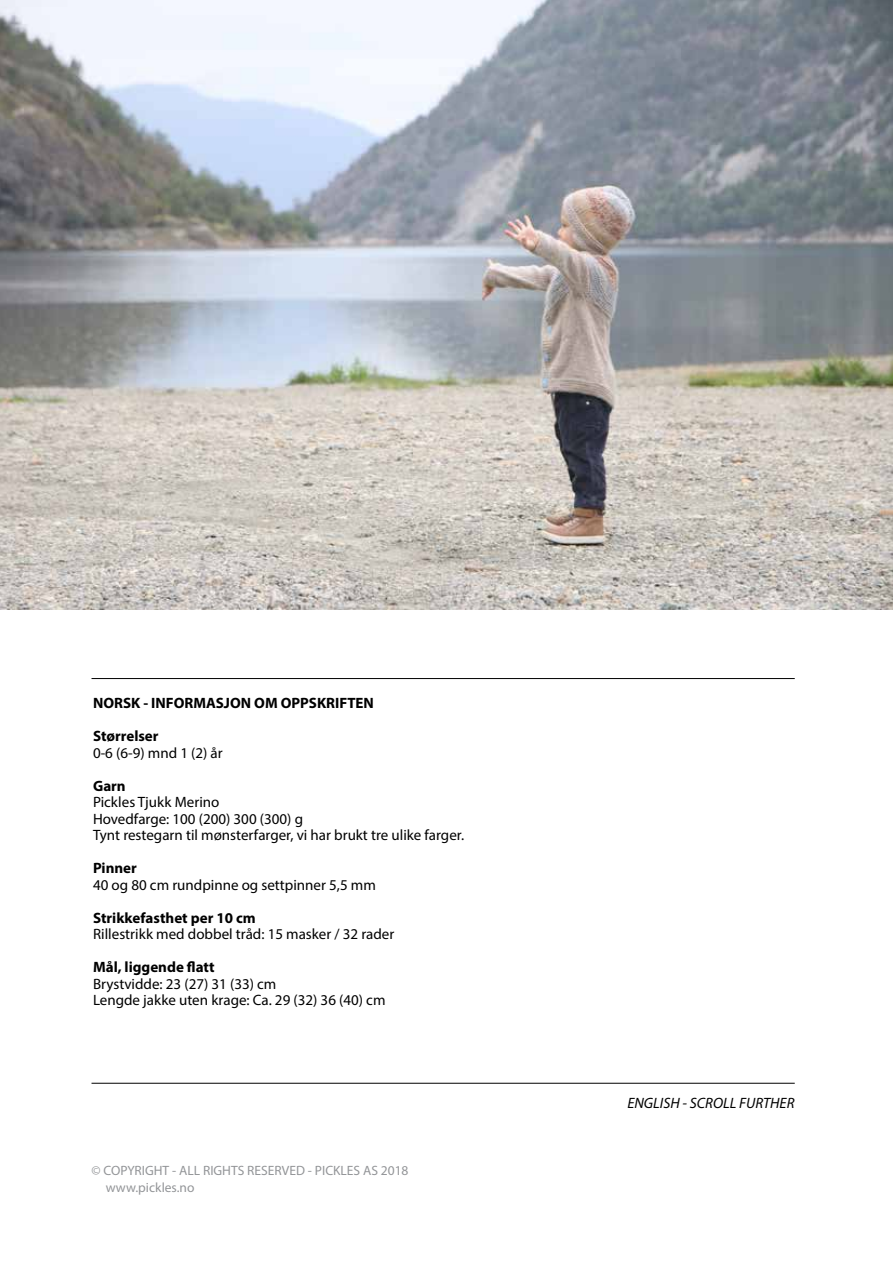
<style>
.page{position:relative;width:893px;height:1263px;background:#fff}
.page>*{position:absolute;margin:0;border:0;box-sizing:border-box;transform-origin:0 0}
.t1{font:15px/16.5px "Myriad Pro";color:#000}
.t2{font:700 15px "Myriad Pro";color:#000}
.t3{font:italic 15px "Myriad Pro";color:#000}
.t4{font:13.5px/17.5px "Myriad Pro";color:#939598}
</style>
<div class="page">
<img style="left:0;top:0;width:893px;height:609px">
<hr style="left:92px;top:1083px;width:703px;height:1px;background:#000">
<hr style="left:92px;top:678px;width:703px;height:1px;background:#000">
<p class="t2" style="left:93px;top:693px;width:282px">NORSK - INFORMASJON OM OPPSKRIFTEN</p>
<p class="t2" style="left:93px;top:726px;width:67px">Størrelser</p>
<p class="t1" style="left:93px;top:744px;width:131px">0-6 (6-9) mnd 1 (2) år</p>
<p class="t2" style="left:93px;top:776px;width:34px">Garn</p>
<p class="t1" style="left:93px;top:794px;width:373px">Pickles Tjukk Merino<br>Hovedfarge: 100 (200) 300 (300) g<br>Tynt restegarn til mønsterfarger, vi har brukt tre ulike farger.</p>
<p class="t2" style="left:93px;top:858px;width:45px">Pinner</p>
<p class="t1" style="left:93px;top:876px;width:284px">40 og 80 cm rundpinne og settpinner 5,5 mm</p>
<p class="t2" style="left:93px;top:908px;width:164px">Strikkefasthet per 10 cm</p>
<p class="t1" style="left:93px;top:926px;width:303px">Rillestrikk med dobbel tråd: 15 masker / 32 rader</p>
<p class="t2" style="left:93px;top:957px;width:123px">Mål, liggende flatt</p>
<p class="t1" style="left:93px;top:975px;width:294px">Brystvidde: 23 (27) 31 (33) cm<br>Lengde jakke uten krage: Ca. 29 (32) 36 (40) cm</p>
<p class="t4" style="left:106px;top:1161px;width:304px;text-indent:-14px">© COPYRIGHT - ALL RIGHTS RESERVED - PICKLES AS 2018 www.pickles.no</p>
<p class="t3" style="left:627px;top:1093px;width:169px">ENGLISH - SCROLL FURTHER</p>
</div>
